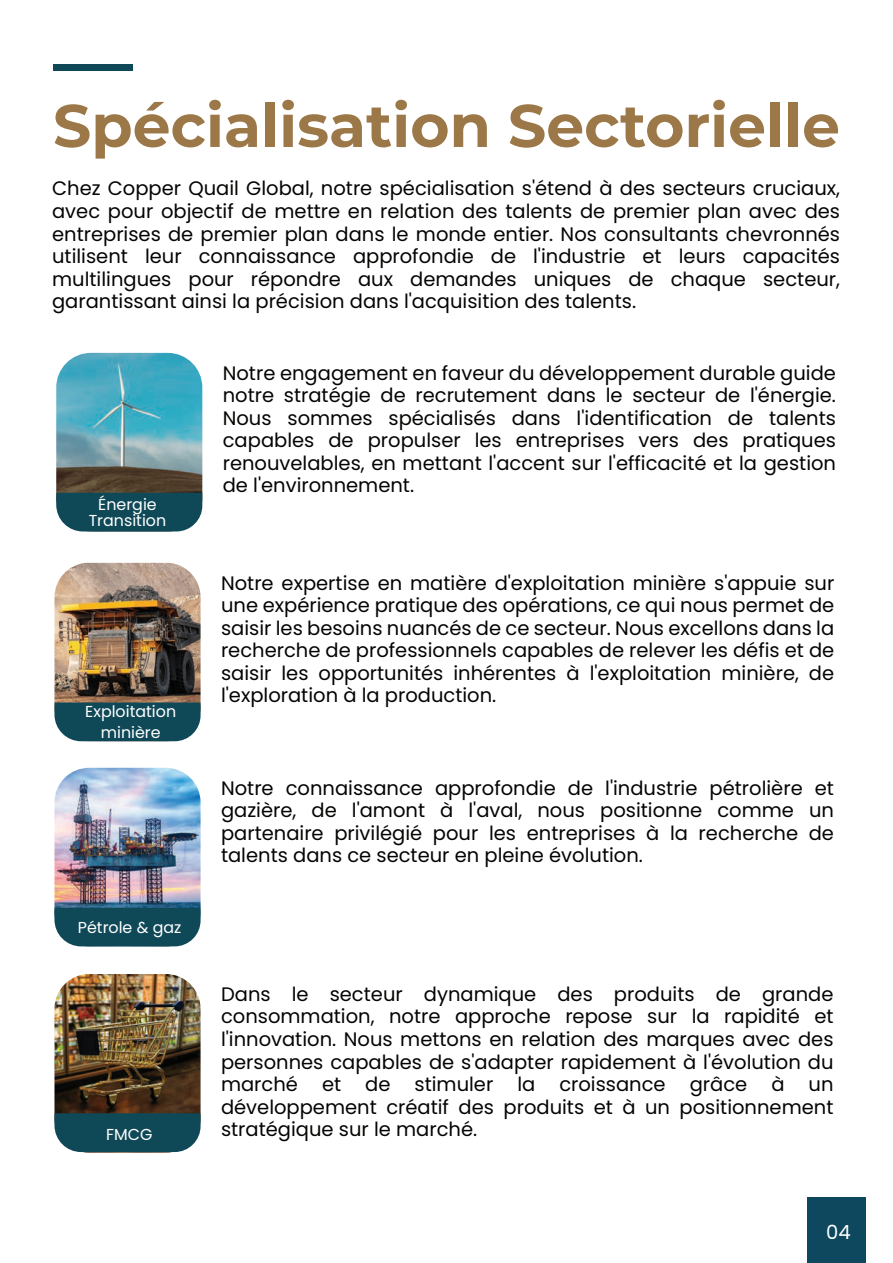
<style>
.page{position:relative;width:893px;height:1263px;background:#fff}
.page>*{position:absolute;margin:0;border:0;box-sizing:border-box;transform-origin:0 0}
.t1{font:700 60px "Montserrat";color:#9c7849}
.t2{font:19.5px/22.5px "Poppins";color:#040503;text-align:justify}
.t3{font:19.5px "Poppins";color:#fff}
.t4{font:15.9px/21.1px "Poppins";color:#fff;text-align:center}
</style>
<div class="page">
<div style="left:807px;top:1197px;width:59px;height:65px;background:#0e485e"></div>
<img style="left:54px;top:974px;width:147px;height:179px">
<svg style="left:54px;top:1113px;width:147px;height:39px;background:#1d5361"></svg>
<div style="left:53px;top:64px;width:80px;height:7px;background:#0f4958"></div>
<img style="left:54px;top:563px;width:147px;height:139px">
<img style="left:54px;top:768px;width:147px;height:140px">
<div style="left:54px;top:908px;width:147px;height:38px;background:#0f4958"></div>
<svg style="left:54px;top:702px;width:147px;height:39px;background:#1e5361"></svg>
<img style="left:56px;top:353px;width:146px;height:140px">
<div style="left:56px;top:493px;width:146px;height:38px;background:#0f4958"></div>
<h1 class="t1" style="left:53px;top:82px;width:788px">Spécialisation Sectorielle</h1>
<p class="t2" style="left:52px;top:177px;width:789px">Chez Copper Quail Global, notre spécialisation s'étend à des secteurs cruciaux, avec pour objectif de mettre en relation des talents de premier plan avec des entreprises de premier plan dans le monde entier. Nos consultants chevronnés utilisent leur connaissance approfondie de l'industrie et leurs capacités multilingues pour répondre aux demandes uniques de chaque secteur, garantissant ainsi la précision dans l'acquisition des talents.</p>
<p class="t4" style="left:89px;top:496px;width:79px;line-height:16.5px">Énergie<br>Transition</p>
<p class="t4" style="left:85px;top:700px;width:92px">Exploitation minière</p>
<p class="t4" style="left:78px;top:917px;width:105px">Pétrole &amp; gaz</p>
<p class="t2" style="left:223px;top:362px;width:615px">Notre engagement en faveur du développement durable guide notre stratégie de recrutement dans le secteur de l'énergie.<br>Nous sommes spécialisés dans l'identification de talents capables de propulser les entreprises vers des pratiques renouvelables, en mettant l'accent sur l'efficacité et la gestion de l'environnement.</p>
<p class="t2" style="left:221px;top:571px;width:615px">Notre expertise en matière d'exploitation minière s'appuie sur une expérience pratique des opérations, ce qui nous permet de saisir les besoins nuancés de ce secteur. Nous excellons dans la recherche de professionnels capables de relever les défis et de saisir les opportunités inhérentes à l'exploitation minière, de l'exploration à la production.</p>
<p class="t2" style="left:221px;top:777px;width:614px">Notre connaissance approfondie de l'industrie pétrolière et gazière, de l'amont à l'aval, nous positionne comme un partenaire privilégié pour les entreprises à la recherche de talents dans ce secteur en pleine évolution.</p>
<p class="t2" style="left:221px;top:983px;width:614px">Dans le secteur dynamique des produits de grande consommation, notre approche repose sur la rapidité et l'innovation. Nous mettons en relation des marques avec des personnes capables de s'adapter rapidement à l'évolution du marché et de stimuler la croissance grâce à un développement créatif des produits et à un positionnement</p>
<p class="t4" style="left:106px;top:1124px;width:48px">FMCG</p>
<p class="t2" style="left:221px;top:1118px;width:258px">stratégique sur le marché.</p>
<p class="t3" style="left:826px;top:1221px;width:26px">04</p>
</div>
